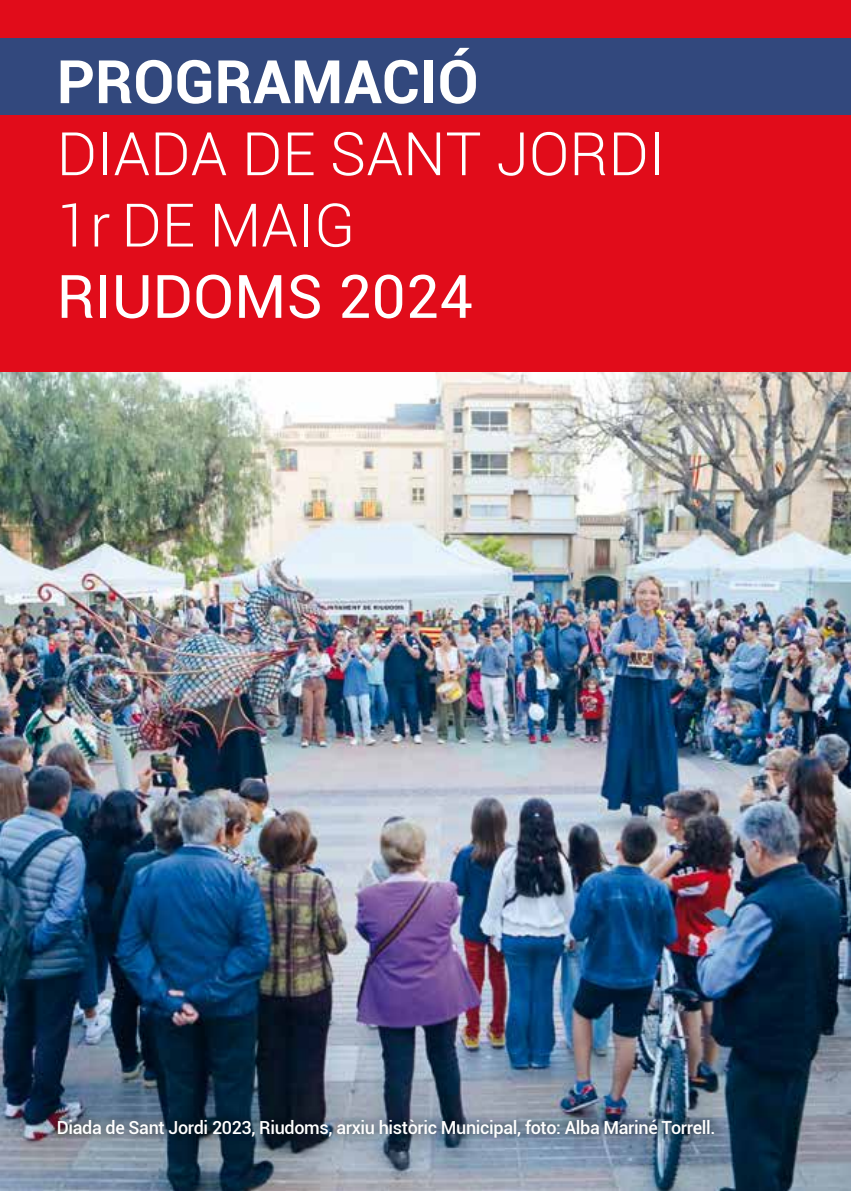
<style>
.page{position:relative;width:851px;height:1191px;background:#fff}
.page>*{position:absolute;margin:0;border:0;box-sizing:border-box;transform-origin:0 0}
.t1{font:300 60px/71.4px "Roboto";color:#fff}
.t2{font:700 60px "Roboto";color:#fff}
.t3{font:60px "Roboto";color:#fff}
.t4{font:500 18px "Roboto";letter-spacing:-.02em;color:#fff}
</style>
<div class="page">
<img style="left:0;top:372px;width:850px;height:819px">
<div style="left:47px;top:1109px;width:676px;height:38px;background:#000;opacity:.75"></div>
<div style="left:0;top:0;width:850px;height:372px;background:#e10c1a"></div>
<div style="left:0;top:38px;width:850px;height:77px;background:#32487d"></div>
<h1 class="t2" style="left:57px;top:39px;width:423px">PROGRAMACIÓ</h1>
<h1 class="t1" style="left:57px;top:116px;width:610px">DIADA DE SANT JORDI<br>1r DE MAIG</h1>
<h1 class="t3" style="left:57px;top:254px;width:418px">RIUDOMS 2024</h1>
<p class="t4" style="left:57px;top:1115px;width:660px">Diada de Sant Jordi 2023, Riudoms, arxiu històric Municipal, foto: Alba Mariné Torrell.</p>
</div>
